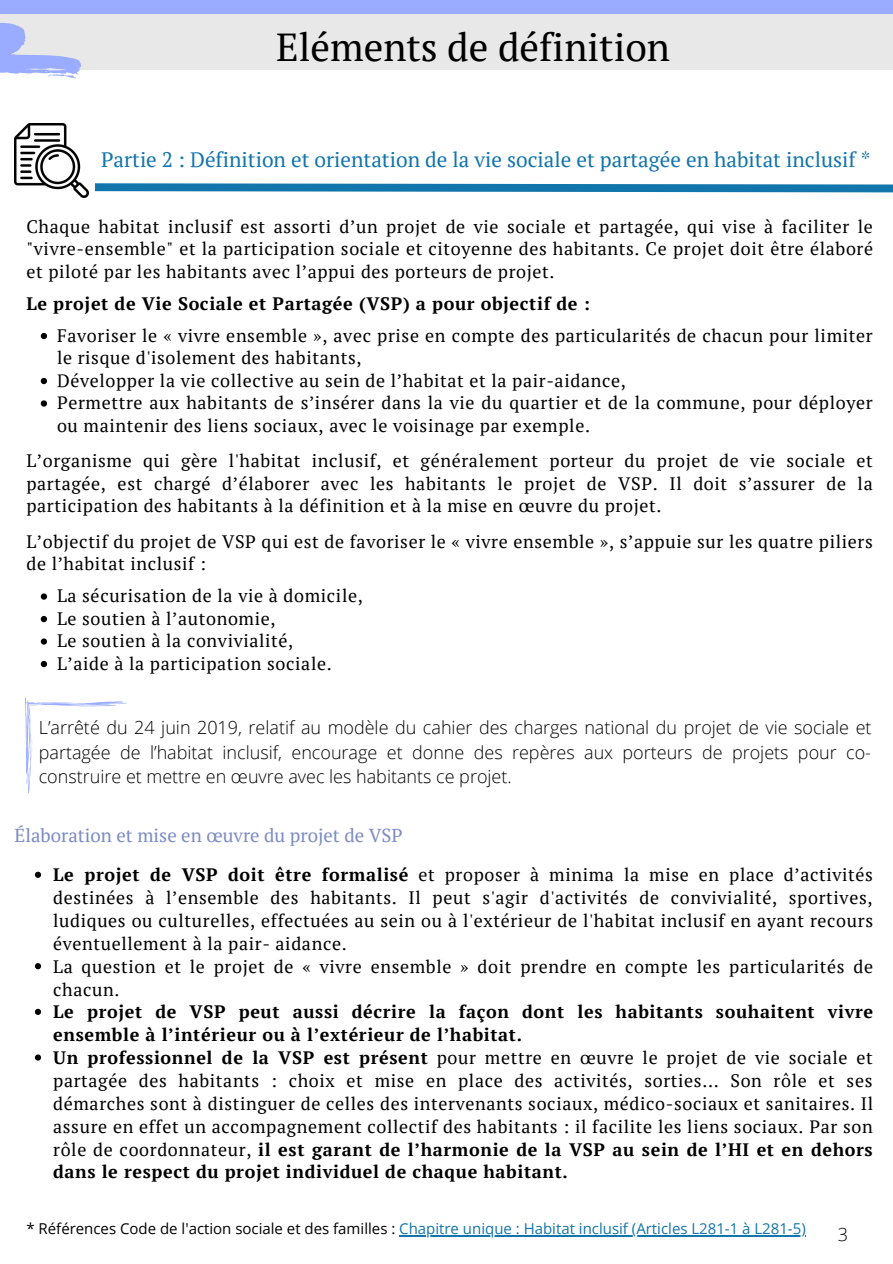
<style>
.page{position:relative;width:893px;height:1264px;background:#fff}
.page>*{position:absolute;margin:0;border:0;box-sizing:border-box;transform-origin:0 0}
.t1{font:39px "PT Serif";color:#000}
.t2{font:21px "PT Serif";color:#1275ab}
.t3{font:18.75px "PT Serif";color:#7d8bc4}
.t4{font:18px/22.5px "PT Serif";letter-spacing:.035em;color:#000}
.t5{font:300 18px/24.8px "Open Sans";color:#000;text-align:justify}
.t6{font:700 18px "PT Serif";letter-spacing:.035em;color:#000}
.t7{font:15px "Open Sans";color:#1275ab}
.s1{font-weight:700}
.s2{color:#000}
</style>
<div class="page">
<svg style="left:0;top:0;width:892px;height:79px;background:#dadeef"></svg>
<svg style="left:95px;top:183px;width:797px;height:10px;background:#4492bc"></svg>
<img style="left:15px;top:123px;width:74px;height:74px">
<svg style="left:41px;top:333px;width:6px;height:6px"></svg>
<svg style="left:41px;top:378px;width:6px;height:6px"></svg>
<svg style="left:41px;top:400px;width:6px;height:6px"></svg>
<svg style="left:41px;top:593px;width:6px;height:6px"></svg>
<svg style="left:41px;top:616px;width:6px;height:6px"></svg>
<svg style="left:41px;top:638px;width:6px;height:6px"></svg>
<svg style="left:41px;top:661px;width:6px;height:6px"></svg>
<hr style="left:399px;top:1235px;width:406px;height:1px;background:#1275ab">
<svg style="left:25px;top:697px;width:102px;height:96px"></svg>
<svg style="left:35px;top:871px;width:6px;height:6px"></svg>
<svg style="left:35px;top:963px;width:6px;height:6px"></svg>
<svg style="left:35px;top:1008px;width:6px;height:6px"></svg>
<svg style="left:35px;top:1054px;width:6px;height:6px"></svg>
<h1 class="t1" style="left:276px;top:21px;width:395px">Eléments de définition</h1>
<p class="t2" style="left:101px;top:146px;width:770px">Partie 2 : Définition et orientation de la vie sociale et partagée en habitat inclusif *</p>
<p class="t4" style="left:26px;top:215px;width:848px;text-align:justify">Chaque habitat inclusif est assorti d’un projet de vie sociale et partagée, qui vise à faciliter le "vivre-ensemble" et la participation sociale et citoyenne des habitants. Ce projet doit être élaboré et piloté par les habitants avec l’appui des porteurs de projet.</p>
<p class="t6" style="left:26px;top:291px;width:565px">Le projet de Vie Sociale et Partagée (VSP) a pour objectif de :</p>
<p class="t4" style="left:57px;top:323px;width:817px">Favoriser le « vivre ensemble », avec prise en compte des particularités de chacun pour limiter le risque d'isolement des habitants,<br>Développer la vie collective au sein de l’habitat et la pair-aidance,<br>Permettre aux habitants de s’insérer dans la vie du quartier et de la commune, pour déployer ou maintenir des liens sociaux, avec le voisinage par exemple.</p>
<p class="t4" style="left:26px;top:449px;width:848px;text-align:justify">L’organisme qui gère l'habitat inclusif, et généralement porteur du projet de vie sociale et partagée, est chargé d’élaborer avec les habitants le projet de VSP. Il doit s’assurer de la participation des habitants à la définition et à la mise en œuvre du projet.</p>
<p class="t4" style="left:26px;top:530px;width:847px">L’objectif du projet de VSP qui est de favoriser le « vivre ensemble », s’appuie sur les quatre piliers de l’habitat inclusif :</p>
<p class="t4" style="left:57px;top:584px;width:307px">La sécurisation de la vie à domicile,<br>Le soutien à l’autonomie,<br>Le soutien à la convivialité,<br>L’aide à la participation sociale.</p>
<p class="t5" style="left:39px;top:714px;width:834px">L’arrêté du 24 juin 2019, relatif au modèle du cahier des charges national du projet de vie sociale et partagée de l’habitat inclusif, encourage et donne des repères aux porteurs de projets pour co&shy;construire et mettre en œuvre avec les habitants ce projet.</p>
<p class="t3" style="left:15px;top:822px;width:389px">Élaboration et mise en œuvre du projet de VSP</p>
<p class="t4" style="left:53px;top:863px;width:821px"><span class="s1">Le projet de VSP doit être formalisé</span> et proposer à minima la mise en place d’activités destinées à l’ensemble des habitants. Il peut s'agir d'activités de convivialité, sportives, ludiques ou culturelles, effectuées au sein ou à l'extérieur de l'habitat inclusif en ayant recours éventuellement à la pair- aidance.<br>La question et le projet de « vivre ensemble » doit prendre en compte les particularités de chacun.</p>
<p class="t4" style="left:53px;top:1000px;width:821px"><span class="s1">Le projet de VSP peut aussi décrire la façon dont les habitants souhaitent vivre ensemble à l’intérieur ou à l’extérieur de l’habitat.<br>Un professionnel de la VSP est présent</span> pour mettre en œuvre le projet de vie sociale et partagée des habitants : choix et mise en place des activités, sorties... Son rôle et ses démarches sont à distinguer de celles des intervenants sociaux, médico-sociaux et sanitaires. Il assure en effet un accompagnement collectif des habitants : il facilite les liens sociaux. Par son rôle de coordonnateur, <span class="s1">il est garant de l’harmonie de la VSP au sein de l’HI et en dehors dans le respect du projet individuel de chaque habitant.</span></p>
<p class="t7" style="left:26px;top:1217px;width:780px"><span class="s2">* Références Code de l'action sociale et des familles :</span> Chapitre unique : Habitat inclusif (Articles L281-1 à L281-5)</p>
<p class="t5" style="left:837px;top:1221px;width:12px">3</p>
</div>
